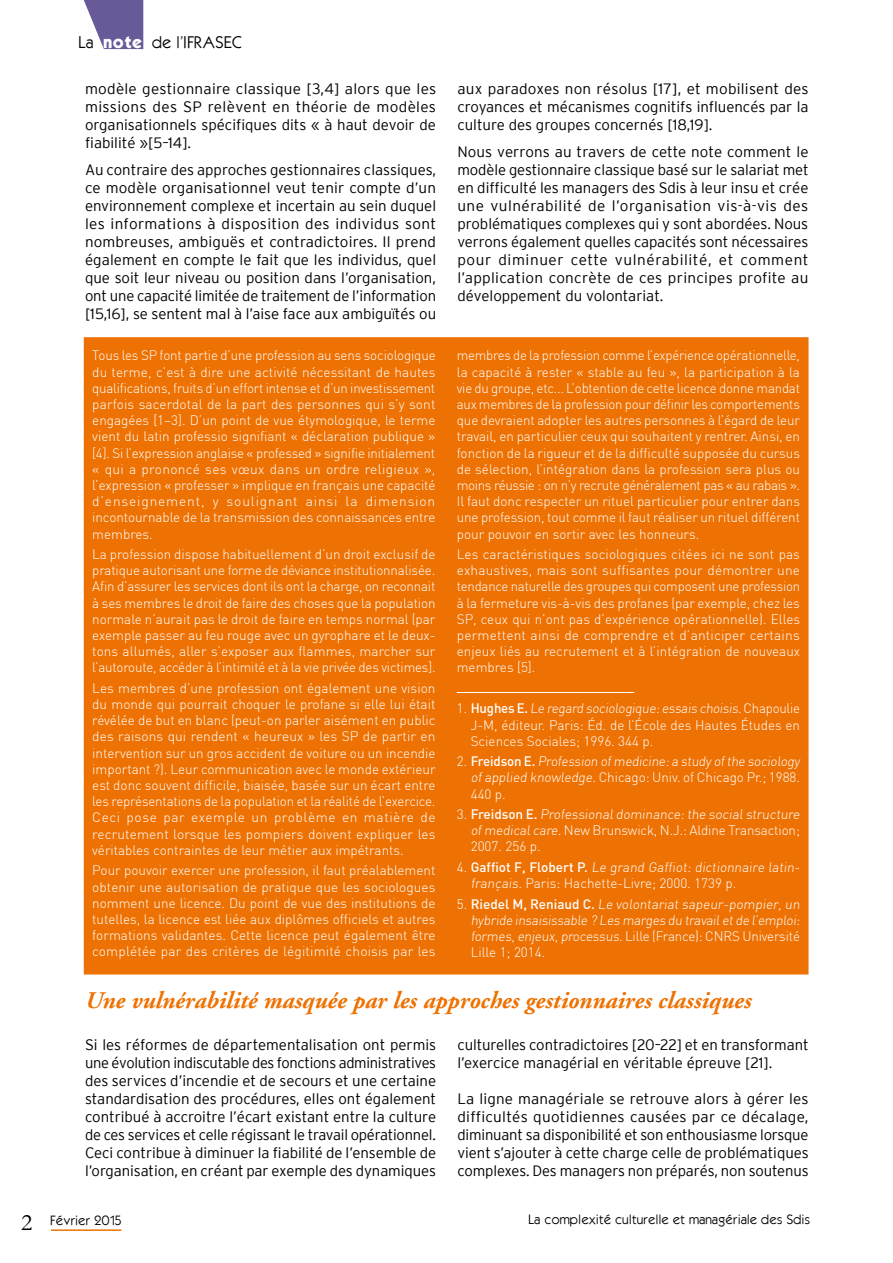
<style>
.page{position:relative;width:893px;height:1263px;background:#fff}
.page>*{position:absolute;margin:0;border:0;box-sizing:border-box;transform-origin:0 0}
.t1{font:italic 700 24px "Adobe Garamond";color:#ee7203}
.t2{font:300 15px/18px "Interstate";letter-spacing:-.005em;color:#000;text-align:justify}
.t3{font:15px "Kabel";color:#000}
.t4{font:300 13.5px/16.2px "DIN";color:#fff;text-align:justify}
.t5{font:12px "Kabel";color:#000}
.s1{font-weight:700;color:#fff}
.s2{font-family:"Helvetica Neue"}
.s3{font-weight:500}
.s4{font-family:"Garamond";font-size:24px}
</style>
<div class="page">
<hr style="left:51px;top:1229px;width:70px;height:2px;background:#ee7203">
<svg style="left:83px;top:0;width:61px;height:50px"></svg>
<div style="left:84px;top:337px;width:724px;height:637px;background:#ee7203"></div>
<hr style="left:457px;top:692px;width:177px;height:1px;background:#fff">
<p class="t3" style="left:78px;top:33px;width:165px">La <span class="s1">NOTE</span> de l’IFRASEC</p>
<p class="t2" style="left:85px;top:80px;width:353px">modèle gestionnaire classique [3,4] alors que les missions des SP relèvent en théorie de modèles organisationnels spécifiques dits « à haut devoir de fiabilité »[5–14].</p>
<p class="t2" style="left:85px;top:161px;width:353px">Au contraire des approches gestionnaires classiques, ce modèle organisationnel veut tenir compte d’un environnement complexe et incertain au sein duquel les informations à disposition des individus sont nombreuses, ambiguës et contradictoires. Il prend également en compte le fait que les individus, quel que soit leur niveau ou position dans l’organisation, ont une capacité limitée de traitement de l’information [15,16], se sentent mal à l’aise face aux ambigu<span class="s2">ï</span>tés ou</p>
<p class="t4" style="left:92px;top:347px;width:345px">Tous les SP font partie d’une profession au sens sociologique du terme, c’est à dire une activité nécessitant de hautes qualifications, fruits d’un effort intense et d’un investissement parfois sacerdotal de la part des personnes qui s’y sont engagées [1–3]. D’un point de vue étymologique, le terme vient du latin professio signifiant « déclaration publique » [4]. Si l’expression anglaise « professed » signifie initialement « qui a prononcé ses vœux dans un ordre religieux », l’expression « professer » implique en français une capacité d’enseignement, y soulignant ainsi la dimension incontournable de la transmission des connaissances entre membres.</p>
<p class="t4" style="left:92px;top:546px;width:345px">La profession dispose habituellement d’un droit exclusif de pratique autorisant une forme de déviance institutionnalisée.<br>Afin d’assurer les services dont ils ont la charge, on reconnait à ses membres le droit de faire des choses que la population normale n’aurait pas le droit de faire en temps normal (par exemple passer au feu rouge avec un gyrophare et le deux&shy;tons allumés, aller s’exposer aux flammes, marcher sur l’autoroute, accéder à l’intimité et à la vie privée des victimes].</p>
<p class="t4" style="left:92px;top:680px;width:345px">Les membres d’une profession ont également une vision du monde qui pourrait choquer le profane si elle lui était révélée de but en blanc (peut-on parler aisément en public des raisons qui rendent « heureux » les SP de partir en intervention sur un gros accident de voiture ou un incendie important ?). Leur communication avec le monde extérieur est donc souvent difficile, biaisée, basée sur un écart entre les représentations de la population et la réalité de l’exercice.<br>Ceci pose par exemple un problème en matière de recrutement lorsque les pompiers doivent expliquer les véritables contraintes de leur métier aux impétrants.</p>
<p class="t4" style="left:92px;top:862px;width:345px">Pour pouvoir exercer une profession, il faut préalablement obtenir une autorisation de pratique que les sociologues nomment une licence. Du point de vue des institutions de tutelles, la licence est liée aux diplômes officiels et autres formations validantes. Cette licence peut également être complétée par des critères de légitimité choisis par les</p>
<p class="t2" style="left:457px;top:80px;width:353px">aux paradoxes non résolus [17], et mobilisent des croyances et mécanismes cognitifs influencés par la culture des groupes concernés [18,19].</p>
<p class="t2" style="left:457px;top:143px;width:353px">Nous verrons au travers de cette note comment le modèle gestionnaire classique basé sur le salariat met en difficulté les managers des Sdis à leur insu et crée une vulnérabilité de l’organisation vis-à-vis des problématiques complexes qui y sont abordées. Nous verrons également quelles capacités sont nécessaires pour diminuer cette vulnérabilité, et comment l’application concrète de ces principes profite au développement du volontariat.</p>
<p class="t4" style="left:457px;top:347px;width:345px">membres de la profession comme l’expérience opérationnelle, la capacité à rester « stable au feu », la participation à la vie du groupe, etc... L’obtention de cette licence donne mandat aux membres de la profession pour définir les comportements que devraient adopter les autres personnes à l’égard de leur travail, en particulier ceux qui souhaitent y rentrer. Ainsi, en fonction de la rigueur et de la difficulté supposée du cursus de sélection, l’intégration dans la profession sera plus ou moins réussie : on n’y recrute généralement pas « au rabais ».<br>Il faut donc respecter un rituel particulier pour entrer dans une profession, tout comme il faut réaliser un rituel différent pour pouvoir en sortir avec les honneurs.</p>
<p class="t4" style="left:457px;top:546px;width:345px">Les caractéristiques sociologiques citées ici ne sont pas exhaustives, mais sont suffisantes pour démontrer une tendance naturelle des groupes qui composent une profession à la fermeture vis-à-vis des profanes (par exemple, chez les SP, ceux qui n’ont pas d’expérience opérationnelle). Elles permettent ainsi de comprendre et d’anticiper certains enjeux liés au recrutement et à l’intégration de nouveaux membres [5].</p>
<p class="t4" style="left:471px;top:700px;width:331px;text-indent:-14px">1 . <span class="s3">Hughes E.</span> Le regard sociologique:essais choisis. Chapoulie J-M, éditeur. Paris: Éd. de l’École des Hautes Études en Sciences Sociales; 1996. 344 p.</p>
<p class="t4" style="left:471px;top:753px;width:333px;text-align:left;text-indent:-14px">2 . <span class="s3">Freidson E.</span> Profession ofmedicine:a study ofthe sociology of applied knowledge.Chicago: Univ. of Chicago Pr.; 1988.<br>440 p.</p>
<p class="t4" style="left:471px;top:806px;width:333px;text-align:left;text-indent:-14px">3. <span class="s3">Freidson E.</span> Professional dominance: the social structure of medicalcare.New Brunswick, N.J.: Aldine Transaction;<br>2007. 256 p.</p>
<p class="t4" style="left:471px;top:859px;width:333px;text-indent:-14px">4. <span class="s3">Gaffiot F, Flobert P.</span> Le grand Gaffiot: dictionnaire latin&shy;français. Paris: Hachette-Livre; 2000. 1739 p.</p>
<p class="t4" style="left:471px;top:895px;width:333px;text-align:left;text-indent:-14px">5. <span class="s3">Riedel M, Reniaud C.</span> Le volontariat sapeur-pompier, un hybride insaisissable ? Les marges du travailet de l’emploi: formes,enjeux,processus.Lille (France): CNRS Université Lille 1; 2014.</p>
<h1 class="t1" style="left:85px;top:987px;width:668px">Une vulnérabilité masquée par les approches gestionnaires classiques</h1>
<p class="t2" style="left:85px;top:1036px;width:353px">Si les réformes de départementalisation ont permis une évolution indiscutable des fonctions administratives des services d’incendie et de secours et une certaine standardisation des procédures, elles ont également contribué à accroitre l’écart existant entre la culture de ces services et celle régissant le travail opérationnel.<br>Ceci contribue à diminuer la fiabilité de l’ensemble de l’organisation, en créant par exemple des dynamiques</p>
<p class="t2" style="left:457px;top:1036px;width:353px">culturelles contradictoires [20–22] et en transformant l’exercice managérial en véritable épreuve [21].</p>
<p class="t2" style="left:457px;top:1090px;width:353px">La ligne managériale se retrouve alors à gérer les difficultés quotidiennes causées par ce décalage, diminuant sa disponibilité et son enthousiasme lorsque vient s’ajouter à cette charge celle de problématiques complexes. Des managers non préparés, non soutenus</p>
<p class="t5" style="left:21px;top:1212px;width:102px"><span class="s4">2</span> Février 2015</p>
<p class="t5" style="left:528px;top:1211px;width:283px">La complexité culturelle et managériale des Sdis</p>
</div>
